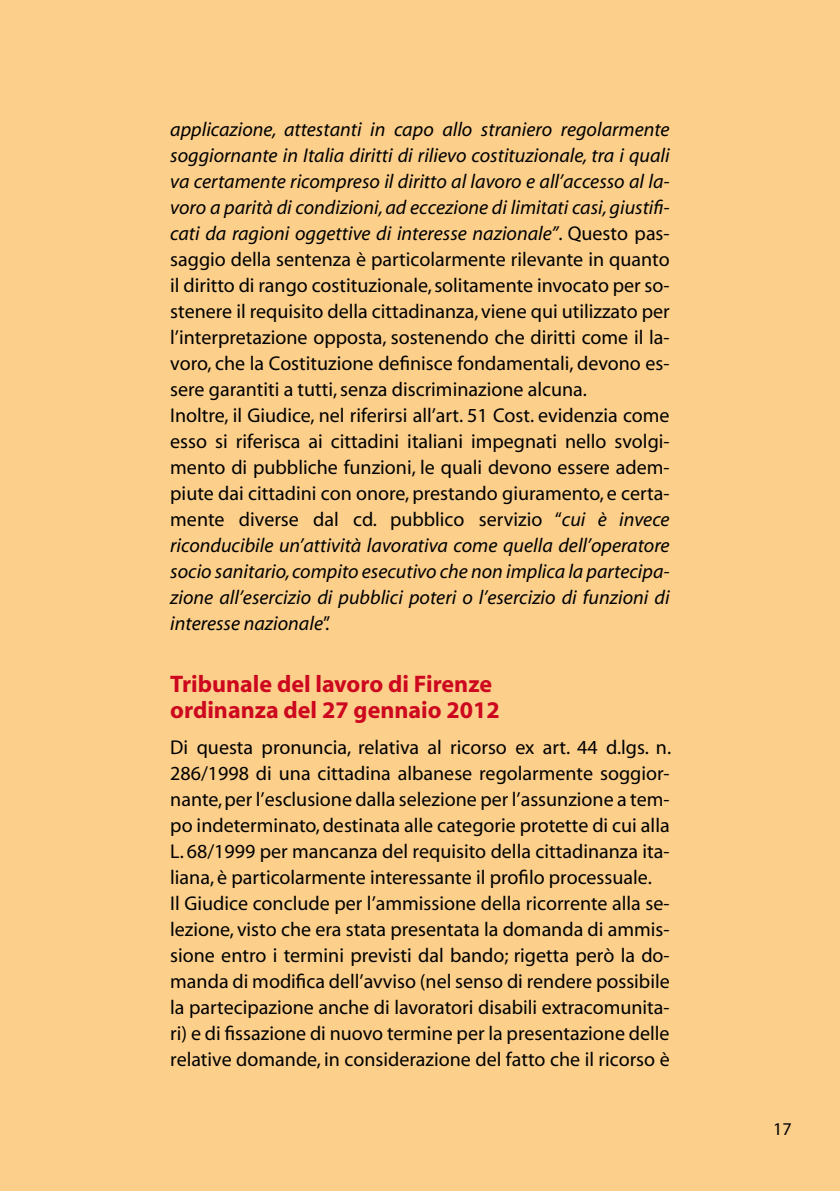
<style>
.page{position:relative;width:840px;height:1191px;background:#fff}
.page>*{position:absolute;margin:0;border:0;box-sizing:border-box;transform-origin:0 0}
.t1{font:700 24px/26px "Myriad";color:#cd071e}
.t2{font:20px/26px "Myriad";color:#000}
.t3{font:18px "Myriad";color:#000}
.s1{font-style:italic}
</style>
<div class="page">
<div style="left:0;top:0;width:839px;height:1191px;background:#fccf8b"></div>
<p class="t2" style="left:170px;top:117px;width:500px"><span class="s1">applicazione, attestanti in capo allo straniero regolarmente soggiornante in Italia diritti di rilievo costituzionale, tra i quali va certamente ricompreso il diritto al lavoro e all’accesso al la&shy;voro a parità di condizioni, ad eccezione di limitati casi, giustifi&shy;cati da ragioni oggettive di interesse nazionale”</span>. Questo pas&shy;saggio della sentenza è particolarmente rilevante in quanto il diritto di rango costituzionale, solitamente invocato per so&shy;stenere il requisito della cittadinanza, viene qui utilizzato per l’interpretazione opposta, sostenendo che diritti come il la&shy;voro, che la Costituzione definisce fondamentali, devono es&shy;sere garantiti a tutti, senza discriminazione alcuna.<br>Inoltre, il Giudice, nel riferirsi all’art. 51 Cost. evidenzia come esso si riferisca ai cittadini italiani impegnati nello svolgi&shy;mento di pubbliche funzioni, le quali devono essere adem&shy;piute dai cittadini con onore, prestando giuramento, e certa&shy;mente diverse dal cd. pubblico servizio “<span class="s1">cui è invece riconducibile un’attività lavorativa come quella dell’operatore socio sanitario, compito esecutivo che non implica la partecipa&shy;zione all’esercizio di pubblici poteri o l’esercizio di funzioni di interesse nazionale</span>”.</p>
<p class="t1" style="left:170px;top:671px;width:331px">Tribunale del lavoro di Firenze ordinanza del 27 gennaio 2012</p>
<p class="t2" style="left:170px;top:735px;width:502px">Di questa pronuncia, relativa al ricorso ex art. 44 d.lgs. n.<br>286/1998 di una cittadina albanese regolarmente soggior&shy;nante, per l’esclusione dalla selezione per l’assunzione a tem&shy;po indeterminato, destinata alle categorie protette di cui alla L. 68/1999 per mancanza del requisito della cittadinanza ita&shy;liana, è particolarmente interessante il profilo processuale.<br>Il Giudice conclude per l’ammissione della ricorrente alla se&shy;lezione, visto che era stata presentata la domanda di ammis&shy;sione entro i termini previsti dal bando; rigetta però la do&shy;manda di modifica dell’avviso (nel senso di rendere possibile la partecipazione anche di lavoratori disabili extracomunita&shy;ri) e di fissazione di nuovo termine per la presentazione delle relative domande, in considerazione del fatto che il ricorso è</p>
<p class="t3" style="left:772px;top:1119px;width:20px">17</p>
</div>
